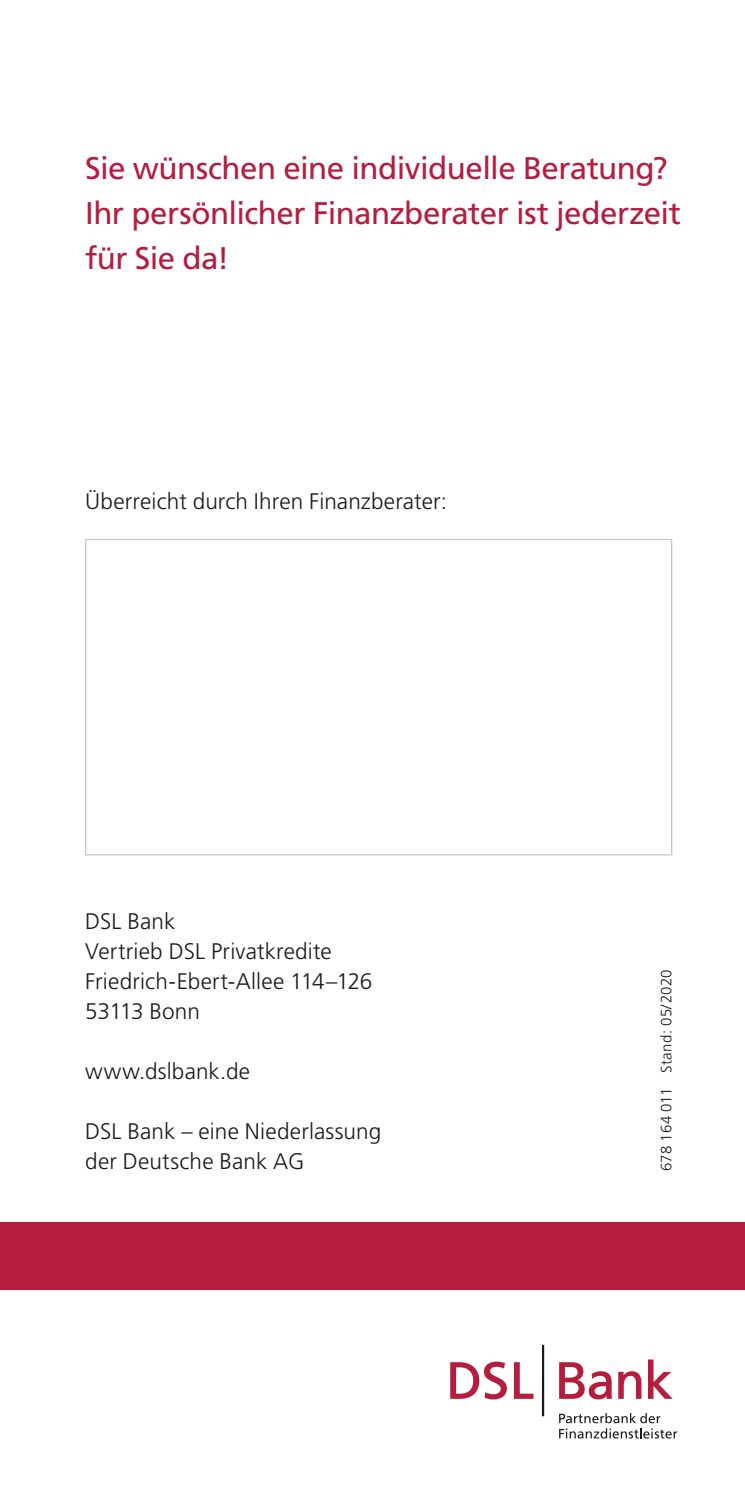
<style>
.page{position:relative;width:745px;height:1489px;background:#fff}
.page>*{position:absolute;margin:0;border:0;box-sizing:border-box;transform-origin:0 0}
.t1{font:31.25px/45px "Frutiger LT Std";letter-spacing:-.015em;color:#b61c3e}
.t2{font:300 22.5px/30px "Frutiger LT Std";letter-spacing:.01em;color:#1a1a18}
.t3{font:300 15px "Frutiger LT Std";letter-spacing:.015em;color:#1a1a18}
</style>
<div class="page">
<hr style="left:744px;top:0;width:1px;height:60px;background:#568ec2">
<div style="left:0;top:1221px;width:744px;height:68px;background:#b61c3e"></div>
<svg style="left:514px;top:1362px;width:19px;height:36px"></svg>
<svg style="left:648px;top:1359px;width:24px;height:39px"></svg>
<svg style="left:618px;top:1371px;width:23px;height:27px"></svg>
<svg style="left:559px;top:1362px;width:52px;height:37px"></svg>
<hr style="left:541px;top:1344px;width:3px;height:71px;background:#1a1a18">
<svg style="left:450px;top:1361px;width:56px;height:38px"></svg>
<svg style="left:559px;top:1413px;width:117px;height:25px"></svg>
<h1 class="t1" style="left:85px;top:146px;width:597px">Sie wünschen eine individuelle Beratung?<br>Ihr persönlicher Finanzberater ist jederzeit für Sie da!</h1>
<p class="t2" style="left:85px;top:486px;width:363px">Überreicht durch Ihren Finanzberater:</p>
<p class="t2" style="left:85px;top:906px;width:288px">DSL Bank<br>Vertrieb DSL Privatkredite<br>Friedrich-Ebert-Allee 114–126<br>53113 Bonn</p>
<p class="t2" style="left:85px;top:1056px;width:166px">www.dslbank.de</p>
<p class="t2" style="left:85px;top:1116px;width:297px">DSL Bank – eine Niederlassung der Deutsche Bank AG</p>
<p class="t3" style="left:657px;top:1171px;width:203px;rotate:-90deg">678 164 011 Stand: 05/2020</p>
</div>
